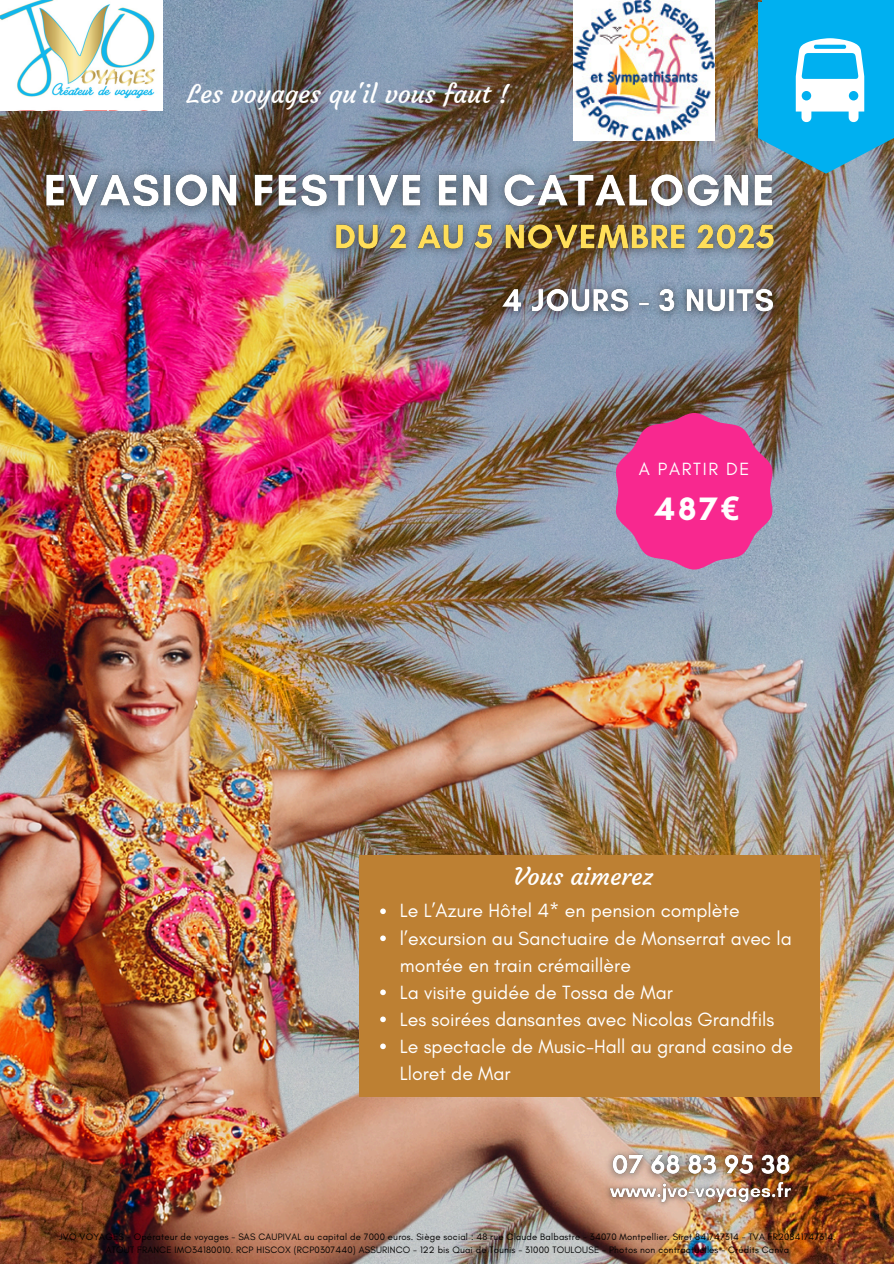
<style>
.page{position:relative;width:894px;height:1264px;background:#fff}
.page>*{position:absolute;margin:0;border:0;box-sizing:border-box;transform-origin:0 0}
.t1{font:700 33px "Glacial Indifference";color:#fff}
.t2{font:25.5px "Courgette";color:#fff}
.t3{font:24px "Courgette";color:#fff}
.t4{font:19.5px/27px "Glacial Indifference";color:#fff}
.t5{font:18px "Glacial Indifference";letter-spacing:.09em;color:#fff}
.t6{font:9.45px/12.6px "Glacial Indifference";letter-spacing:.02em;color:#000;text-align:center}
.s1{font-family:"Noto Sans"}
</style>
<div class="page">
<img style="left:0;top:0;width:893px;height:1263px">
<div style="left:762px;top:0;width:131px;height:83px;background:#00b0f0"></div>
<div style="left:758px;top:3px;width:135px;height:126px;background:#00b0f0"></div>
<svg style="left:758px;top:38px;width:135px;height:136px"></svg>
<img style="left:0;top:0;width:162px;height:110px">
<div style="left:359px;top:854px;width:460px;height:242px;background:#bd8033"></div>
<svg style="left:615px;top:413px;width:157px;height:156px;background:#dd3f8f"></svg>
<img style="left:573px;top:0;width:140px;height:141px">
<img style="left:27px;top:156px;width:768px;height:73px">
<img style="left:598px;top:1141px;width:205px;height:47px">
<img style="left:599px;top:1172px;width:203px;height:40px">
<svg style="left:380px;top:908px;width:6px;height:6px"></svg>
<svg style="left:380px;top:935px;width:6px;height:6px"></svg>
<svg style="left:380px;top:989px;width:6px;height:6px"></svg>
<svg style="left:380px;top:1016px;width:6px;height:6px"></svg>
<svg style="left:380px;top:1043px;width:6px;height:6px"></svg>
<img style="left:487px;top:276px;width:300px;height:53px">
<img style="left:320px;top:210px;width:469px;height:57px">
<p class="t2" style="left:187px;top:78px;width:324px">Les voyages qu'il vous faut !</p>
<p class="t5" style="left:638px;top:458px;width:112px">A PARTIR DE</p>
<p class="t1" style="left:655px;top:488px;width:86px">487<span class="s1">€</span></p>
<p class="t3" style="left:513px;top:862px;width:141px">Vous aimerez</p>
<p class="t4" style="left:400px;top:897px;width:341px">Le L’Azure Hôtel 4* en pension complète</p>
<h5 class="t4" style="left:400px;top:924px;width:393px">l’excursion au Sanctuaire de Monserrat avec la montée en train crémaillère</h5>
<p class="t4" style="left:400px;top:978px;width:274px">La visite guidée de Tossa de Mar</p>
<h3 class="t4" style="left:400px;top:1005px;width:376px">Les soirées dansantes avec Nicolas Grandfils</h3>
<h6 class="t4" style="left:400px;top:1032px;width:394px">Le spectacle de Music-Hall au grand casino de<br>Lloret de Mar</h6>
<p class="t6" style="left:59px;top:1230px;width:777px">JVO VOYAGES - Opérateur de voyages - SAS CAUPIVAL au capital de 7000 euros. Siège social : 48 rue Claude Balbastre - 34070 Montpellier. Siret 841747314 - TVA FR20841747314.<br>ATOUT FRANCE IMO34180010. RCP HISCOX (RCP0307440) ASSURINCO - 122 bis Quai de Tounis - 31000 TOULOUSE - Photos non contractuelles - Crédits Canva</p>
</div>
